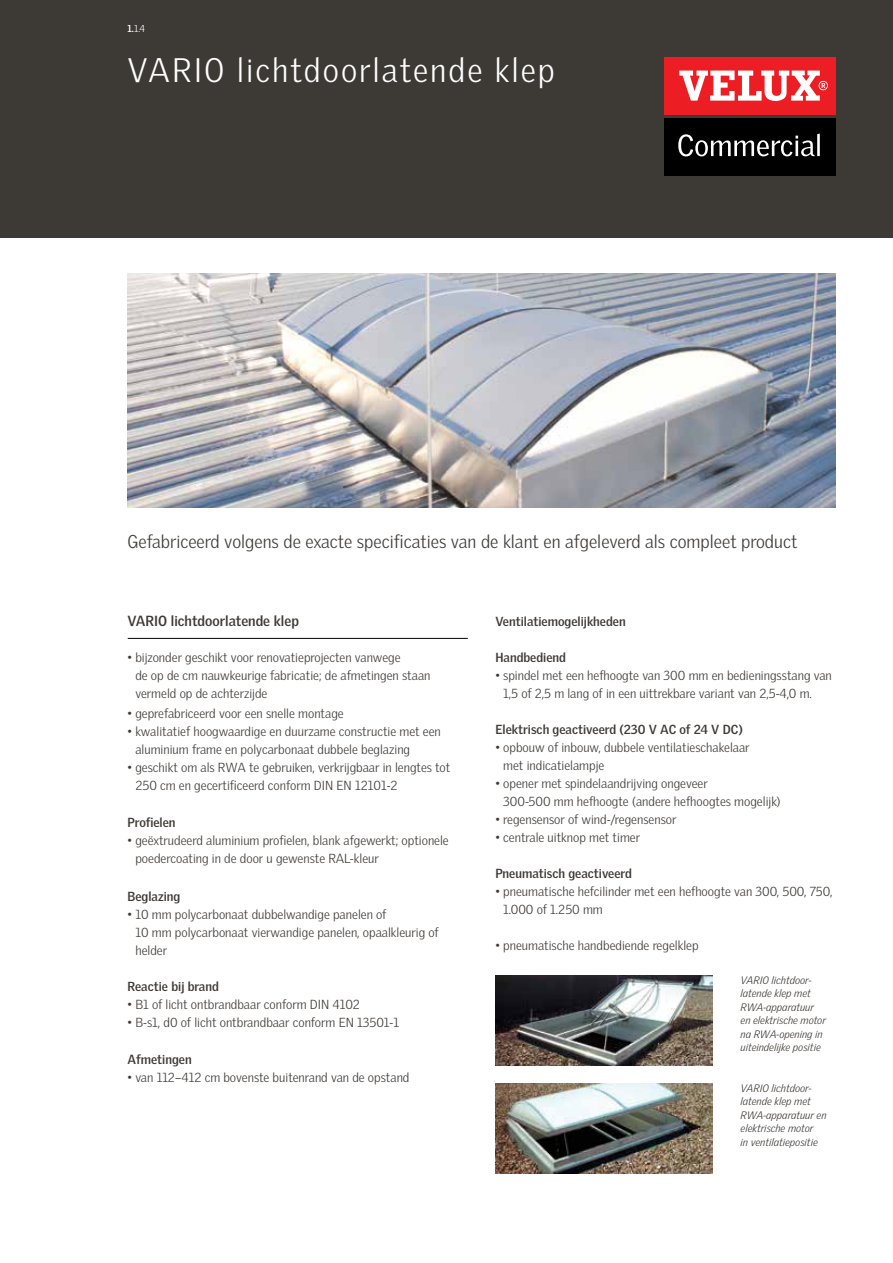
<style>
.page{position:relative;width:893px;height:1263px;background:#fff}
.page>*{position:absolute;margin:0;border:0;box-sizing:border-box;transform-origin:0 0}
.t1{font:300 33px "Velux Gothic";letter-spacing:.06em;color:#fff}
.t2{font:300 18px "Velux Gothic";color:#3d3935}
.t3{font:700 14.25px "Velux Gothic";color:#3d3935}
.t4{font:300 12.75px/18px "Velux Gothic";color:#3d3935}
.t5{font:700 12.75px "Velux Gothic";color:#3d3935}
.t6{font:italic 300 10.5px/13.5px "Velux Gothic";color:#3d3935}
.t7{font:300 9.75px "Velux Gothic";color:#fff}
.s1{font-weight:700}
</style>
<div class="page">
<img style="left:128px;top:273px;width:708px;height:234px">
<img style="left:495px;top:1083px;width:218px;height:90px">
<img style="left:495px;top:975px;width:218px;height:90px">
<hr style="left:128px;top:638px;width:340px;height:1px;background:#000">
<div style="left:0;top:0;width:893px;height:237px;background:#3d3935"></div>
<div style="left:665px;top:57px;width:171px;height:57px;background:#ed1d24"></div>
<svg style="left:679px;top:71px;width:149px;height:30px"></svg>
<div style="left:665px;top:118px;width:171px;height:57px;background:#000"></div>
<svg style="left:678px;top:134px;width:142px;height:22px"></svg>
<p class="t7" style="left:128px;top:23px;width:19px"><span class="s1">1.</span>1.4</p>
<h1 class="t1" style="left:128px;top:51px;width:429px">VARIO lichtdoorlatende klep</h1>
<h2 class="t2" style="left:128px;top:531px;width:671px">Gefabriceerd volgens de exacte specificaties van de klant en afgeleverd als compleet product</h2>
<p class="t3" style="left:128px;top:613px;width:173px">VARIO lichtdoorlatende klep</p>
<p class="t4" style="left:135px;top:648px;width:297px;text-indent:-8px">• bijzonder geschikt voor renovatieprojecten vanwege<br>de op de cm nauwkeurige fabricatie; de afmetingen staan vermeld op de achterzijde</p>
<p class="t4" style="left:128px;top:704px;width:218px">• geprefabriceerd voor een snelle montage</p>
<p class="t4" style="left:135px;top:722px;width:307px;text-indent:-8px">• kwalitatief hoogwaardige en duurzame constructie met een aluminium frame en polycarbonaat dubbele beglazing</p>
<p class="t4" style="left:135px;top:758px;width:316px;text-indent:-8px">• geschikt om als RWA te gebruiken, verkrijgbaar in lengtes tot<br>250 cm en gecertificeerd conform DIN EN 12101-2</p>
<p class="t5" style="left:128px;top:815px;width:50px">Profielen</p>
<p class="t4" style="left:135px;top:831px;width:315px;text-indent:-8px">• geëxtrudeerd aluminium profielen, blank afgewerkt; optionele poedercoating in de door u gewenste RAL-kleur</p>
<p class="t5" style="left:128px;top:888px;width:54px">Beglazing</p>
<p class="t4" style="left:135px;top:905px;width:305px;text-indent:-8px">• 10 mm polycarbonaat dubbelwandige panelen of<br>10 mm polycarbonaat vierwandige panelen, opaalkleurig of helder</p>
<p class="t5" style="left:128px;top:978px;width:93px">Reactie bij brand</p>
<p class="t4" style="left:128px;top:995px;width:234px">• B1 of licht ontbrandbaar conform DIN 4102</p>
<p class="t4" style="left:128px;top:1013px;width:273px">• B-s1, d0 of licht ontbrandbaar conform EN 13501-1</p>
<p class="t5" style="left:128px;top:1052px;width:66px">Afmetingen</p>
<p class="t4" style="left:128px;top:1068px;width:283px">• van 112–412 cm bovenste buitenrand van de opstand</p>
<p class="t5" style="left:495px;top:614px;width:132px">Ventilatiemogelijkheden</p>
<p class="t5" style="left:495px;top:650px;width:72px">Handbediend</p>
<p class="t4" style="left:503px;top:666px;width:330px;text-indent:-8px">• spindel met een hefhoogte van 300 mm en bedieningsstang van<br>1,5 of 2,5 m lang of in een uittrekbare variant van 2,5-4,0 m.</p>
<p class="t5" style="left:495px;top:722px;width:249px">Elektrisch geactiveerd (230 V AC of 24 V DC)</p>
<p class="t4" style="left:503px;top:738px;width:248px;text-indent:-8px">• opbouw of inbouw, dubbele ventilatieschakelaar met indicatielampje</p>
<p class="t4" style="left:503px;top:774px;width:279px;text-indent:-8px">• opener met spindelaandrijving ongeveer<br>300-500 mm hefhoogte (andere hefhoogtes mogelijk)</p>
<p class="t4" style="left:495px;top:810px;width:183px">• regensensor of wind-/regensensor</p>
<p class="t4" style="left:495px;top:828px;width:146px">• centrale uitknop met timer</p>
<p class="t5" style="left:495px;top:866px;width:138px">Pneumatisch geactiveerd</p>
<p class="t4" style="left:503px;top:882px;width:331px;text-indent:-8px">• pneumatische hefcilinder met een hefhoogte van 300, 500, 750,<br>1.000 of 1.250 mm</p>
<p class="t4" style="left:495px;top:936px;width:205px">• pneumatische handbediende regelklep</p>
<p class="t6" style="left:741px;top:973px;width:87px">VARIO lichtdoor&shy;latende klep met<br>RWA-apparatuur en elektrische motor na RWA-opening in uiteindelijke positie</p>
<p class="t6" style="left:741px;top:1081px;width:87px">VARIO lichtdoor&shy;latende klep met<br>RWA-apparatuur en elektrische motor<br>in ventilatiepositie</p>
</div>
